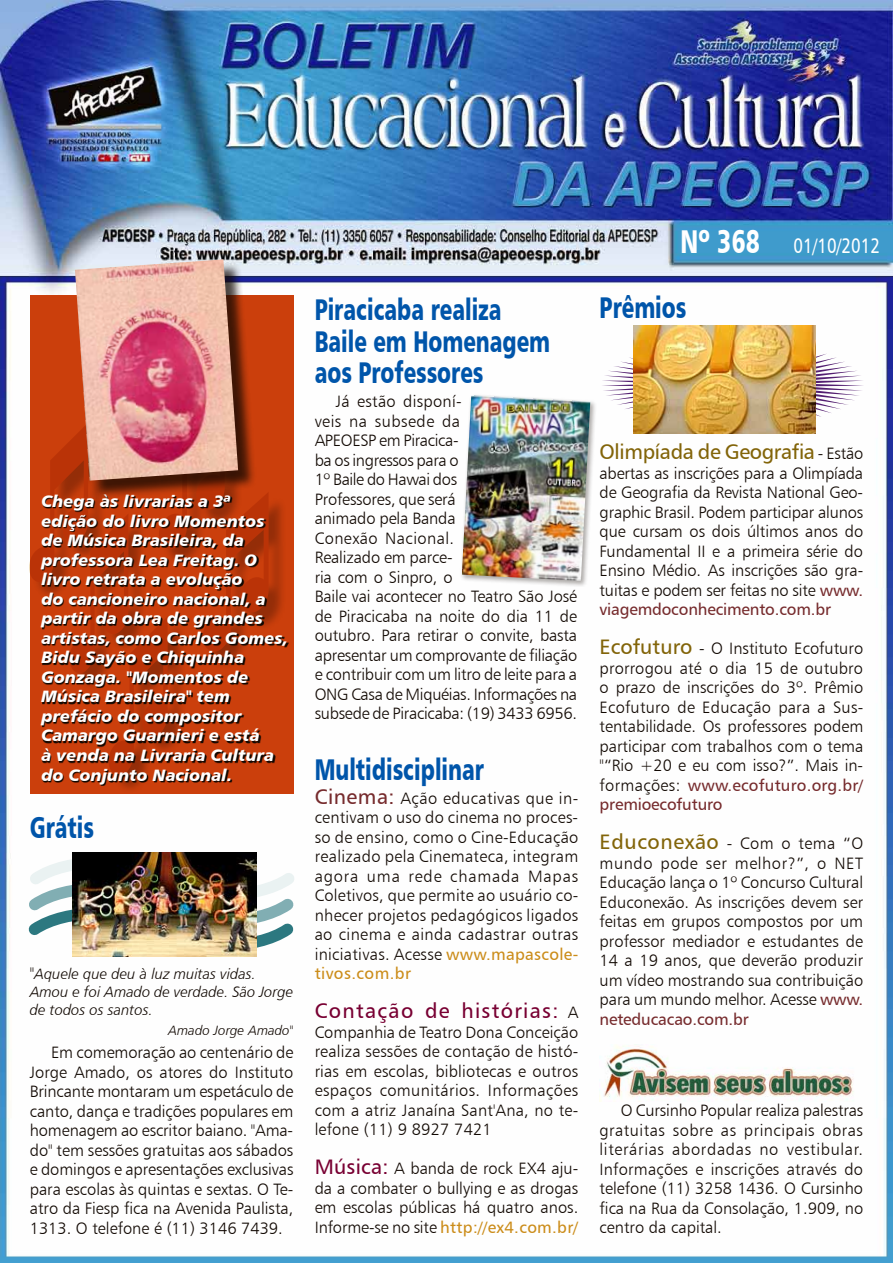
<style>
.page{position:relative;width:893px;height:1263px;background:#fff}
.page>*{position:absolute;margin:0;border:0;box-sizing:border-box;transform-origin:0 0}
.t1{font:30px/31.5px "Humanist 777 BT Black B";color:#05a;scale:.7 1}
.t2{font:21px "Humanist 777 BT Roman B";letter-spacing:-.015em;color:#826409}
.t3{font:21px "Humanist 777 BT Roman B";letter-spacing:.065em;color:#780032}
.t4{font:21px "Humanist 777 BT Roman B";color:#fff;scale:.8 1}
.t5{font:16.5px/19.5px "Humanist 777 BT Light B";letter-spacing:-.005em;color:#110802;text-align:justify}
.t6{font:16.5px/19.5px "Humanist 777 BT Black Italic B";color:#fff}
.t7{font:16.5px/19.5px "Humanist 777 BT Roman B";letter-spacing:-.01em;color:#762b2d}
.t8{font:16.5px "Humanist 777 BT Roman B";letter-spacing:.02em;color:#cb8c19}
.t9{font:15px/18px "Humanist 777 BT Light Italic B";color:#110802}
.t10{font:13.5px "Humanist 777 BT Light Italic B";color:#110802}
.s1{font-size:16.5px}
.s2{font-family:"Humanist 777 BT Roman B";font-size:21px;color:#762b2d}
.s3{font-family:"Humanist 777 BT Roman B";color:#cb8c19}
.s4{font-family:"Humanist 777 BT Light B";font-size:16.5px;color:#110802}
.s5{font-family:"Humanist 777 BT Roman B";font-size:21px;color:#780032}
.s6{font-family:"Humanist 777 BT Light B";color:#110802}
.s7{font-family:"Humanist 777 BT Black B";font-size:33px}
.s8{font-family:"Humanist 777 BT Roman B";color:#762b2d}
.s9{font-family:"Humanist 777 BT Roman B";font-size:21px;color:#826409}
</style>
<div class="page">
<img style="left:0;top:0;width:893px;height:1262px">
<img style="left:600px;top:1044px;width:263px;height:57px">
<div style="left:460px;top:393px;width:137px;height:194px;background:#110802;opacity:.35"></div>
<img style="left:462px;top:395px;width:128px;height:186px">
<svg style="left:601px;top:340px;width:263px;height:88px"></svg>
<img style="left:634px;top:325px;width:182px;height:109px">
<svg style="left:19px;top:857px;width:286px;height:110px"></svg>
<img style="left:72px;top:853px;width:184px;height:103px">
<div style="left:30px;top:296px;width:263px;height:498px;background:#cb3f0c"></div>
<svg style="left:42px;top:503px;width:246px;height:282px"></svg>
<img style="left:75px;top:259px;width:163px;height:37px">
<svg style="left:29px;top:296px;width:240px;height:480px"></svg>
<p class="t6" style="left:41px;top:491px;width:248px">Chega às livrarias a 3ª edição do livro Momentos de Música Brasileira, da professora Lea Freitag. O livro retrata a evolução<br>do cancioneiro nacional, a partir da obra de grandes artistas, como Carlos Gomes,<br>Bidu Sayão e Chiquinha<br>Gonzaga. "Momentos de<br>Música Brasileira" tem prefácio do compositor<br>Camargo Guarnieri e está<br>à venda na Livraria Cultura do Conjunto Nacional.</p>
<h1 class="t1" style="left:30px;top:811px;width:93px">Grátis</h1>
<p class="t9" style="left:30px;top:964px;width:265px"><span class="s1">"</span>Aquele que deu à luz muitas vidas.<br>Amou e foi Amado de verdade. São Jorge de todos os santos.</p>
<p class="t10" style="left:168px;top:1021px;width:127px">Amado Jorge Amado"</p>
<p class="t5" style="left:30px;top:1042px;width:265px;text-indent:21px">Em comemoração ao centenário de Jorge Amado, os atores do Instituto Brincante montaram um espetáculo de canto, dança e tradições populares em homenagem ao escritor baiano. "Ama&shy;do" tem sessões gratuitas aos sábados e domingos e apresentações exclusivas para escolas às quintas e sextas. O Te&shy;atro da Fiesp fica na Avenida Paulista, 1313. O telefone é (11) 3146 7439.</p>
<h1 class="t1" style="left:315px;top:293px;width:338px">Piracicaba realiza<br>Baile em Homenagem aos Professores</h1>
<p class="t5" style="left:315px;top:391px;width:264px;text-align:left;text-indent:21px">Já estão disponí-<br>veis na subsede da<br>APEOESP em Piracica-<br>ba os ingressos para o<br>1º Baile do Hawai dos<br>Professores, que será<br>animado pela Banda<br>Conexão Nacional.<br>Realizado em parce-<br>ria com o Sinpro, o<br>Baile vai acontecer no Teatro São José de Piracicaba na noite do dia 11 de outubro. Para retirar o convite, basta apresentar um comprovante de filiação e contribuir com um litro de leite para a<br>ONG Casa de Miquéias. Informações na subsede de Piracicaba: (19) 3433 6956.</p>
<h1 class="t1" style="left:315px;top:753px;width:243px">Multidisciplinar</h1>
<p class="t5" style="left:315px;top:788px;width:265px"><span class="s2">Cinema:</span> Ação educativas que in&shy;centivam o uso do cinema no proces&shy;so de ensino, como o Cine-Educação realizado pela Cinemateca, integram agora uma rede chamada Mapas Coletivos, que permite ao usuário co&shy;nhecer projetos pedagógicos ligados ao cinema e ainda cadastrar outras iniciativas. Acesse <span class="s3">www.mapascole-</span></p>
<p class="t8" style="left:315px;top:963px;width:98px">tivos.com.br</p>
<p class="t3" style="left:315px;top:998px;width:265px">Contação de histórias: <span class="s4">A</span></p>
<p class="t5" style="left:315px;top:1022px;width:265px">Companhia de Teatro Dona Conceição realiza sessões de contação de histó&shy;rias em escolas, bibliotecas e outros espaços comunitários. Informações com a atriz Janaína Sant'Ana, no te&shy;lefone (11) 9 8927 7421</p>
<p class="t5" style="left:315px;top:1158px;width:265px"><span class="s5">Música:</span> A banda de rock EX4 aju&shy;da a combater o bullying e as drogas em escolas públicas há quatro anos.</p>
<p class="t8" style="left:315px;top:1216px;width:265px"><span class="s6">Informe-se no site</span> http://ex4.com.br/</p>
<p class="t4" style="left:680px;top:233px;width:251px"><span class="s7">Nº 368</span> 01/10/2012</p>
<h1 class="t1" style="left:600px;top:291px;width:125px">Prêmios</h1>
<p class="t2" style="left:600px;top:439px;width:265px">Olimpíada de Geografia <span class="s4">- Estão</span></p>
<p class="t5" style="left:600px;top:463px;width:265px">abertas as inscrições para a Olimpíada de Geografia da Revista National Geo&shy;graphic Brasil. Podem participar alunos que cursam os dois últimos anos do Fundamental II e a primeira série do Ensino Médio. As inscrições são gra&shy;tuitas e podem ser feitas no site <span class="s8">www.</span></p>
<p class="t7" style="left:600px;top:599px;width:233px">viagemdoconhecimento.com.br</p>
<p class="t5" style="left:600px;top:638px;width:265px"><span class="s9">Ecofuturo</span> - O Instituto Ecofuturo prorrogou até o dia 15 de outubro o prazo de inscrições do 3º. Prêmio Ecofuturo de Educação para a Sus&shy;tentabilidade. Os professores podem participar com trabalhos com o tema "“Rio +20 e eu com isso?”. Mais in-</p>
<p class="t7" style="left:600px;top:775px;width:265px"><span class="s6">formações:</span> www.ecofuturo.org.br/ premioecofuturo</p>
<p class="t5" style="left:600px;top:833px;width:265px"><span class="s9">Educonexão</span> - Com o tema “O mundo pode ser melhor?”, o NET Educação lança o 1º Concurso Cultural Educonexão. As inscrições devem ser feitas em grupos compostos por um professor mediador e estudantes de 14 a 19 anos, que deverão produzir um vídeo mostrando sua contribuição para um mundo melhor. Acesse <span class="s8">www.</span></p>
<p class="t7" style="left:600px;top:1009px;width:151px">neteducacao.com.br</p>
<p class="t5" style="left:600px;top:1100px;width:265px;text-indent:21px">O Cursinho Popular realiza palestras gratuitas sobre as principais obras literárias abordadas no vestibular.<br>Informações e inscrições através do telefone (11) 3258 1436. O Cursinho fica na Rua da Consolação, 1.909, no centro da capital.</p>
</div>
